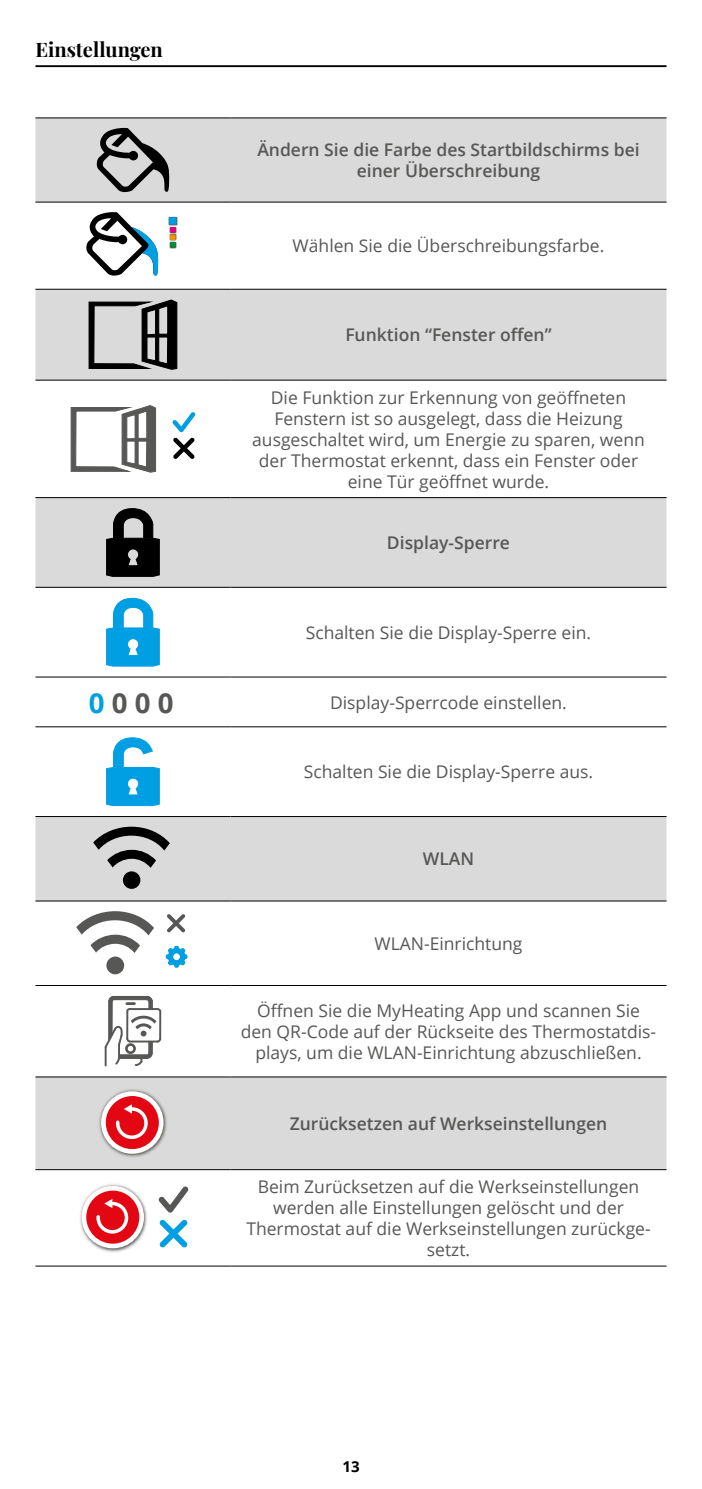
<style>
.page{position:relative;width:702px;height:1489px;background:#fff}
.page>*{position:absolute;margin:0;border:0;box-sizing:border-box;transform-origin:0 0}
.t1{font:700 27.5px "Open Sans";color:#575756}
.t2{font:700 20px "Playfair Display";color:#000}
.t3{font:17.5px/21px "Open Sans";color:#575756;text-align:center}
.t4{font:600 17.5px/21px "Open Sans";color:#575756;text-align:center}
.t5{font:700 15px "Open Sans";color:#000}
.s1{color:#009fe3}
</style>
<div class="page">
<hr style="left:35px;top:65px;width:631px;height:2px;background:#000">
<div style="left:35px;top:118px;width:631px;height:84px;background:#dadada"></div>
<div style="left:35px;top:290px;width:631px;height:90px;background:#dadada"></div>
<div style="left:35px;top:498px;width:631px;height:89px;background:#dadada"></div>
<div style="left:35px;top:817px;width:631px;height:83px;background:#dadada"></div>
<div style="left:35px;top:1077px;width:631px;height:92px;background:#dadada"></div>
<hr style="left:35px;top:117px;width:195px;height:1px;background:#000">
<hr style="left:230px;top:117px;width:436px;height:1px;background:#000">
<hr style="left:35px;top:202px;width:195px;height:1px;background:#000">
<hr style="left:230px;top:202px;width:436px;height:1px;background:#000">
<hr style="left:35px;top:289px;width:195px;height:1px;background:#000">
<hr style="left:230px;top:289px;width:436px;height:1px;background:#000">
<hr style="left:35px;top:380px;width:195px;height:1px;background:#000">
<hr style="left:230px;top:380px;width:436px;height:1px;background:#000">
<hr style="left:35px;top:497px;width:195px;height:1px;background:#000">
<hr style="left:230px;top:497px;width:436px;height:1px;background:#000">
<hr style="left:35px;top:587px;width:195px;height:1px;background:#000">
<hr style="left:230px;top:587px;width:436px;height:1px;background:#000">
<hr style="left:35px;top:676px;width:195px;height:1px;background:#000">
<hr style="left:230px;top:676px;width:436px;height:1px;background:#000">
<hr style="left:35px;top:726px;width:195px;height:1px;background:#000">
<hr style="left:230px;top:726px;width:436px;height:1px;background:#000">
<hr style="left:35px;top:816px;width:195px;height:1px;background:#000">
<hr style="left:230px;top:816px;width:436px;height:1px;background:#000">
<hr style="left:35px;top:900px;width:195px;height:1px;background:#000">
<hr style="left:230px;top:900px;width:436px;height:1px;background:#000">
<hr style="left:35px;top:985px;width:195px;height:1px;background:#000">
<hr style="left:230px;top:985px;width:436px;height:1px;background:#000">
<hr style="left:35px;top:1076px;width:195px;height:1px;background:#000">
<hr style="left:230px;top:1076px;width:436px;height:1px;background:#000">
<hr style="left:35px;top:1169px;width:195px;height:1px;background:#000">
<hr style="left:230px;top:1169px;width:436px;height:1px;background:#000">
<hr style="left:35px;top:1265px;width:195px;height:1px;background:#000">
<hr style="left:230px;top:1265px;width:436px;height:1px;background:#000">
<svg style="left:97px;top:128px;width:72px;height:64px;background:#8d8d8d"></svg>
<svg style="left:169px;top:217px;width:8px;height:31px"></svg>
<div style="left:169px;top:217px;width:7px;height:8px;background:#009fe3"></div>
<svg style="left:86px;top:212px;width:72px;height:64px"></svg>
<svg style="left:88px;top:299px;width:90px;height:71px;background:#878787"></svg>
<svg style="left:70px;top:405px;width:86px;height:68px"></svg>
<svg style="left:172px;top:412px;width:23px;height:47px"></svg>
<svg style="left:106px;top:507px;width:54px;height:70px;background:#404040"></svg>
<svg style="left:106px;top:597px;width:54px;height:70px"></svg>
<svg style="left:106px;top:737px;width:54px;height:69px"></svg>
<div style="left:123px;top:871px;width:17px;height:17px;background:#000;border-radius:50%"></div>
<svg style="left:93px;top:826px;width:77px;height:41px;background:#8a8a8a"></svg>
<div style="left:106px;top:956px;width:18px;height:18px;background:#575756;border-radius:50%"></div>
<svg style="left:76px;top:911px;width:78px;height:41px"></svg>
<svg style="left:167px;top:914px;width:18px;height:18px"></svg>
<svg style="left:166px;top:946px;width:21px;height:21px"></svg>
<svg style="left:104px;top:996px;width:58px;height:70px"></svg>
<img style="left:97px;top:1086px;width:72px;height:73px">
<svg style="left:103px;top:1093px;width:58px;height:58px;background:#e62530"></svg>
<div style="left:101px;top:1091px;width:62px;height:62px;border:5px solid #fff;border-radius:50%"></div>
<div style="left:116px;top:1107px;width:32px;height:31px;border:4px solid #fff;border-radius:50%"></div>
<svg style="left:124px;top:1104px;width:8px;height:9px"></svg>
<svg style="left:159px;top:1219px;width:28px;height:28px"></svg>
<svg style="left:158px;top:1186px;width:31px;height:26px"></svg>
<img style="left:80px;top:1184px;width:67px;height:69px">
<svg style="left:84px;top:1188px;width:58px;height:57px;background:#e6242f"></svg>
<div style="left:82px;top:1185px;width:62px;height:63px;border:5px solid #fff;border-radius:50%"></div>
<div style="left:96px;top:1201px;width:32px;height:32px;border:4px solid #fff;border-radius:50%"></div>
<svg style="left:104px;top:1198px;width:8px;height:10px"></svg>
<p class="t2" style="left:35px;top:34px;width:129px">Einstellungen</p>
<p class="t4" style="left:257px;top:139px;width:384px">Ändern Sie die Farbe des Startbildschirms bei einer Überschreibung</p>
<p class="t3" style="left:292px;top:235px;width:313px">Wählen Sie die Überschreibungsfarbe.</p>
<p class="t4" style="left:345px;top:324px;width:208px">Funktion “Fenster offen”</p>
<p class="t3" style="left:252px;top:386px;width:394px">Die Funktion zur Erkennung von geöffneten Fenstern ist so ausgelegt, dass die Heizung ausgeschaltet wird, um Energie zu sparen, wenn der Thermostat erkennt, dass ein Fenster oder eine Tür geöffnet wurde.</p>
<p class="t4" style="left:387px;top:532px;width:124px">Display-Sperre</p>
<p class="t3" style="left:306px;top:621px;width:287px">Schalten Sie die Display-Sperre ein.</p>
<h1 class="t1" style="left:89px;top:683px;width:86px"><span class="s1">0</span> 0 0 0</h1>
<p class="t3" style="left:330px;top:691px;width:238px">Display-Sperrcode einstellen.</p>
<p class="t3" style="left:304px;top:761px;width:291px">Schalten Sie die Display-Sperre aus.</p>
<p class="t4" style="left:423px;top:848px;width:53px">WLAN</p>
<p class="t3" style="left:374px;top:932px;width:149px">WLAN-Einrichtung</p>
<p class="t3" style="left:241px;top:999px;width:417px">Öffnen Sie die MyHeating App und scannen Sie den QR-Code auf der Rückseite des Thermostatdis&shy;plays, um die WLAN-Einrichtung abzuschließen.</p>
<p class="t4" style="left:290px;top:1112px;width:319px">Zurücksetzen auf Werkseinstellungen</p>
<p class="t3" style="left:246px;top:1175px;width:406px">Beim Zurücksetzen auf die Werkseinstellungen werden alle Einstellungen gelöscht und der Thermostat auf die Werkseinstellungen zurückge&shy;setzt.</p>
<p class="t5" style="left:342px;top:1455px;width:19px">13</p>
</div>
